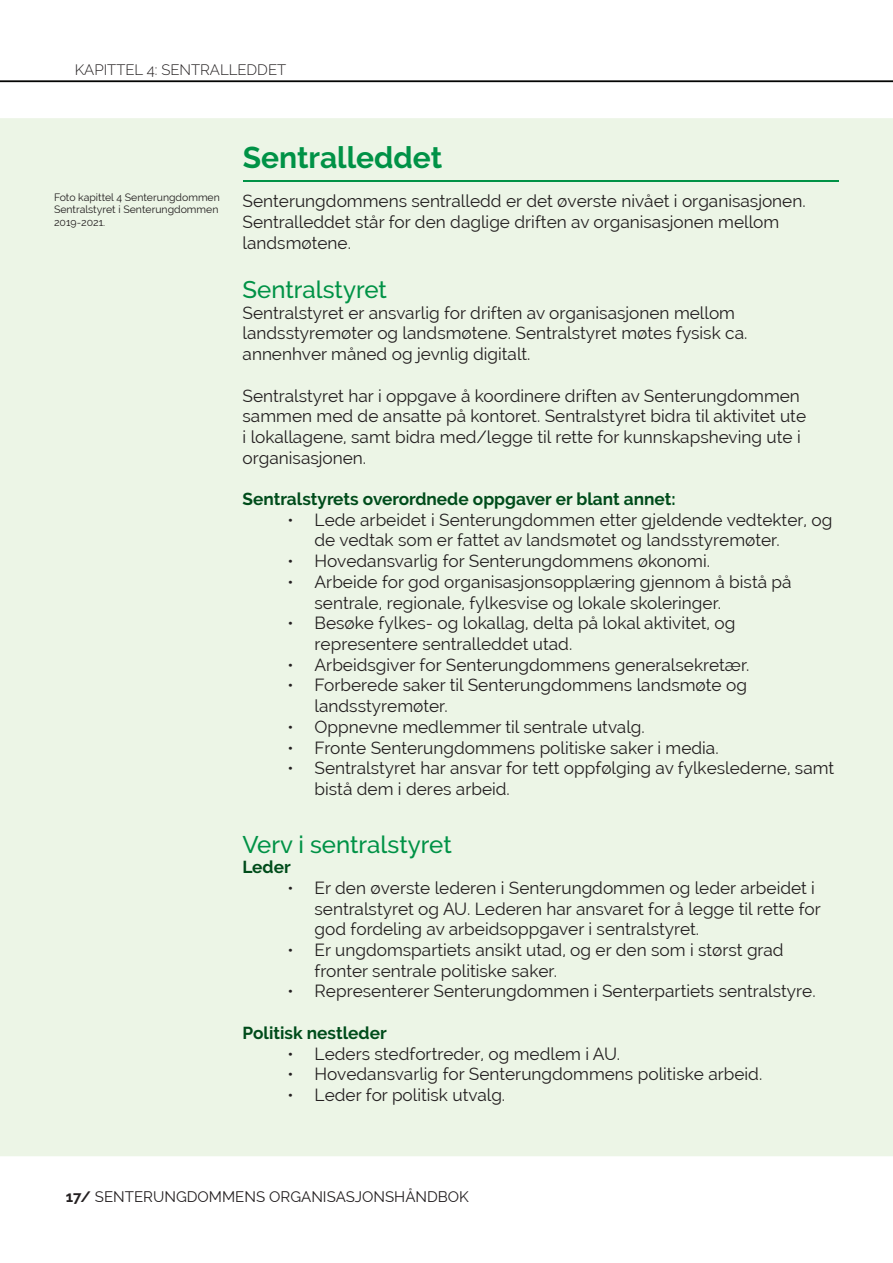
<style>
.page{position:relative;width:893px;height:1263px;background:#fff}
.page>*{position:absolute;margin:0;border:0;box-sizing:border-box;transform-origin:0 0}
.t1{font:700 30px "Raleway";color:#009246}
.t2{font:500 24px "Raleway";color:#009246}
.t3{font:17.25px/20.7px "Raleway";color:#231f20}
.t4{font:700 17.25px "Raleway";color:#004c1b}
.t5{font:15px "Raleway";color:#231f20}
.t6{font:300 15px "Raleway";color:#231f20}
.t7{font:10.5px/12.6px "Raleway";color:#231f20}
.s1{font-weight:700}
</style>
<div class="page">
<div style="left:0;top:80px;width:893px;height:1076px;background:#ecf5e6"></div>
<hr style="left:243px;top:180px;width:596px;height:2px;background:#009246">
<p class="t6" style="left:75px;top:61px;width:213px">KAPITTEL 4: SENTRALLEDDET</p>
<p class="t7" style="left:54px;top:191px;width:167px">Foto kapittel 4 Senterungdommen<br>Sentralstyret i Senterungdommen<br>2019-2021.</p>
<h1 class="t1" style="left:243px;top:140px;width:201px">Sentralleddet</h1>
<p class="t3" style="left:243px;top:191px;width:565px">Senterungdommens sentralledd er det øverste nivået i organisasjonen.<br>Sentralleddet står for den daglige driften av organisasjonen mellom landsmøtene.</p>
<h2 class="t2" style="left:243px;top:276px;width:146px">Sentralstyret</h2>
<p class="t3" style="left:243px;top:302px;width:506px">Sentralstyret er ansvarlig for driften av organisasjonen mellom landsstyremøter og landsmøtene. Sentralstyret møtes fysisk ca. annenhver måned og jevnlig digitalt.</p>
<p class="t3" style="left:243px;top:385px;width:565px">Sentralstyret har i oppgave å koordinere driften av Senterungdommen sammen med de ansatte på kontoret. Sentralstyret bidra til aktivitet ute i lokallagene, samt bidra med/legge til rette for kunnskapsheving ute i organisasjonen.</p>
<p class="t4" style="left:243px;top:489px;width:435px">Sentralstyrets overordnede oppgaver er blant annet:</p>
<p class="t3" style="left:315px;top:509px;width:519px;text-indent:-27px">• Lede arbeidet i Senterungdommen etter gjeldende vedtekter, og de vedtak som er fattet av landsmøtet og landsstyremøter.</p>
<p class="t3" style="left:288px;top:551px;width:424px">• Hovedansvarlig for Senterungdommens økonomi.</p>
<p class="t3" style="left:315px;top:571px;width:479px;text-indent:-27px">• Arbeide for god organisasjonsopplæring gjennom å bistå på sentrale, regionale, fylkesvise og lokale skoleringer.</p>
<p class="t3" style="left:315px;top:613px;width:422px;text-indent:-27px">• Besøke fylkes- og lokallag, delta på lokal aktivitet, og representere sentralleddet utad.</p>
<p class="t3" style="left:288px;top:654px;width:463px">• Arbeidsgiver for Senterungdommens generalsekretær.</p>
<p class="t3" style="left:315px;top:675px;width:434px;text-indent:-27px">• Forberede saker til Senterungdommens landsmøte og landsstyremøter.</p>
<p class="t3" style="left:288px;top:716px;width:359px">• Oppnevne medlemmer til sentrale utvalg.</p>
<p class="t3" style="left:288px;top:737px;width:433px">• Fronte Senterungdommens politiske saker i media.</p>
<p class="t3" style="left:315px;top:758px;width:521px;text-indent:-27px">• Sentralstyret har ansvar for tett oppfølging av fylkeslederne, samt bistå dem i deres arbeid.</p>
<h2 class="t2" style="left:243px;top:830px;width:211px">Verv i sentralstyret</h2>
<p class="t4" style="left:243px;top:857px;width:50px">Leder</p>
<p class="t3" style="left:315px;top:877px;width:508px;text-indent:-27px">• Er den øverste lederen i Senterungdommen og leder arbeidet i sentralstyret og AU. Lederen har ansvaret for å legge til rette for god fordeling av arbeidsoppgaver i sentralstyret.</p>
<p class="t3" style="left:315px;top:939px;width:471px;text-indent:-27px">• Er ungdomspartiets ansikt utad, og er den som i størst grad fronter sentrale politiske saker.</p>
<p class="t3" style="left:288px;top:981px;width:530px">• Representerer Senterungdommen i Senterpartiets sentralstyre.</p>
<p class="t4" style="left:243px;top:1023px;width:146px">Politisk nestleder</p>
<p class="t3" style="left:288px;top:1043px;width:334px">• Leders stedfortreder, og medlem i AU.</p>
<p class="t3" style="left:288px;top:1064px;width:476px">• Hovedansvarlig for Senterungdommens politiske arbeid.</p>
<p class="t3" style="left:288px;top:1084px;width:219px">• Leder for politisk utvalg.</p>
<p class="t5" style="left:66px;top:1187px;width:404px"><span class="s1">17/</span> SENTERUNGDOMMENS ORGANISASJONSHÅNDBOK</p>
</div>
